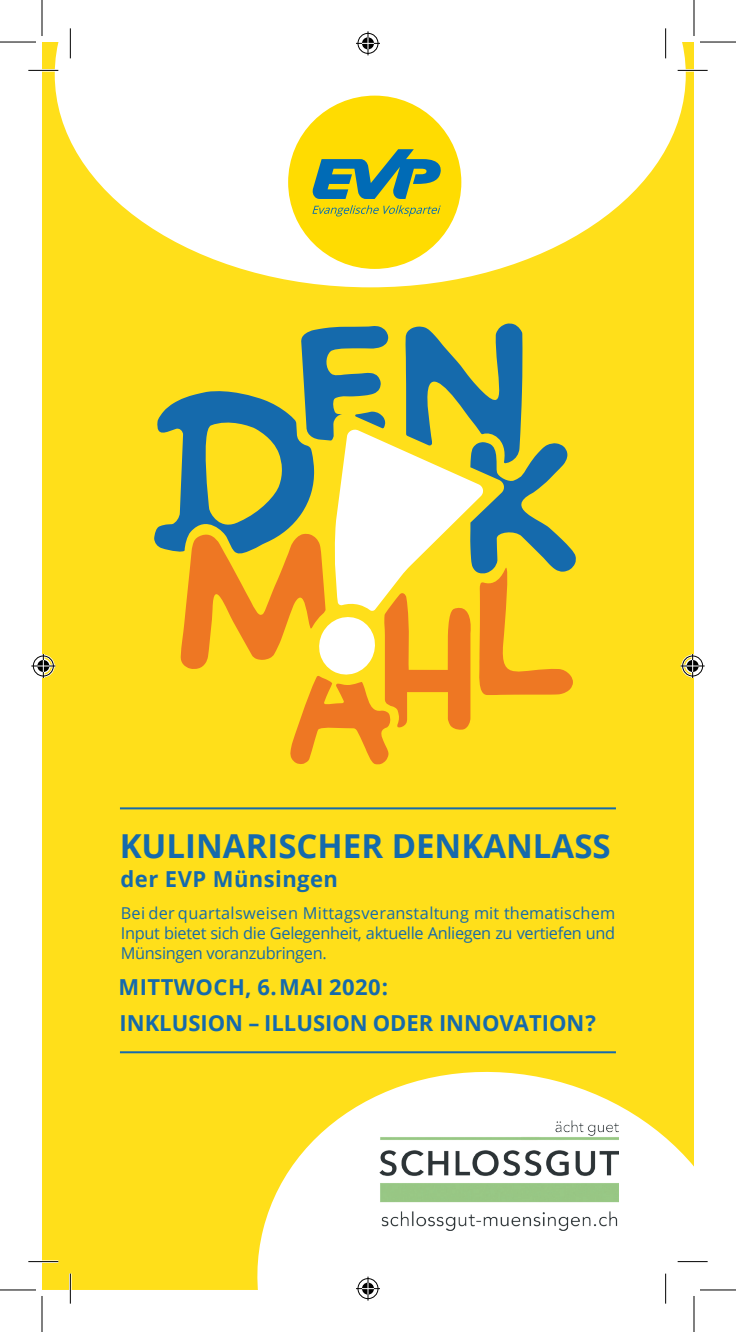
<style>
.page{position:relative;width:736px;height:1332px;background:#fff}
.page>*{position:absolute;margin:0;border:0;box-sizing:border-box;transform-origin:0 0}
.t1{font:700 33px "Open Sans";color:#156aac}
.t2{font:700 22px/36px "Open Sans";color:#156aac}
.t3{font:700 22px "Open Sans";letter-spacing:.02em;color:#156aac}
.t4{font:16.4px/19.6px "Open Sans";letter-spacing:-.02em;color:#156aac;text-align:justify}
</style>
<div class="page">
<div style="left:42px;top:42px;width:652px;height:1247px;background:#ffdf1a"></div>
<svg style="left:154px;top:323px;width:422px;height:441px;background:#d3bf4a"></svg>
<hr style="left:120px;top:807px;width:496px;height:2px;background:#156aac">
<hr style="left:120px;top:1051px;width:496px;height:2px;background:#156aac">
<svg style="left:234px;top:1047px;width:460px;height:242px"></svg>
<svg style="left:55px;top:42px;width:631px;height:245px"></svg>
<div style="left:288px;top:96px;width:173px;height:173px;background:#ffdc01;border-radius:50%"></div>
<svg style="left:312px;top:149px;width:129px;height:50px"></svg>
<svg style="left:312px;top:205px;width:129px;height:11px"></svg>
<img style="left:379px;top:1120px;width:240px;height:110px">
<hr style="left:28px;top:69px;width:30px;height:3px;background:#fff">
<hr style="left:678px;top:69px;width:30px;height:3px;background:#fff">
<hr style="left:28px;top:1260px;width:30px;height:2px;background:#fff">
<hr style="left:678px;top:1260px;width:30px;height:2px;background:#fff">
<hr style="left:69px;top:28px;width:3px;height:30px;background:#fff">
<hr style="left:69px;top:1273px;width:3px;height:30px;background:#fff">
<hr style="left:664px;top:28px;width:3px;height:30px;background:#fff">
<hr style="left:664px;top:1273px;width:3px;height:30px;background:#fff">
<hr style="left:28px;top:70px;width:30px;height:1px;background:#000">
<hr style="left:678px;top:70px;width:30px;height:1px;background:#000">
<hr style="left:28px;top:1261px;width:30px;height:1px;background:#000">
<hr style="left:678px;top:1261px;width:30px;height:1px;background:#000">
<hr style="left:70px;top:28px;width:1px;height:30px;background:#000">
<hr style="left:70px;top:1273px;width:1px;height:30px;background:#000">
<hr style="left:665px;top:28px;width:1px;height:30px;background:#000">
<hr style="left:665px;top:1273px;width:1px;height:30px;background:#000">
<hr style="left:0;top:42px;width:36px;height:1px;background:#000">
<hr style="left:700px;top:42px;width:36px;height:1px;background:#000">
<hr style="left:0;top:1289px;width:36px;height:1px;background:#000">
<hr style="left:700px;top:1289px;width:36px;height:1px;background:#000">
<hr style="left:42px;top:0;width:1px;height:36px;background:#000">
<hr style="left:42px;top:1295px;width:1px;height:36px;background:#000">
<hr style="left:694px;top:0;width:1px;height:36px;background:#000">
<hr style="left:694px;top:1295px;width:1px;height:36px;background:#000">
<svg style="left:356px;top:31px;width:24px;height:24px"></svg>
<svg style="left:356px;top:1276px;width:24px;height:24px"></svg>
<svg style="left:31px;top:654px;width:24px;height:24px"></svg>
<svg style="left:681px;top:654px;width:24px;height:24px"></svg>
<h1 class="t1" style="left:120px;top:822px;width:493px">KULINARISCHER DENKANLASS</h1>
<h2 class="t3" style="left:121px;top:863px;width:219px">der EVP Münsingen</h2>
<p class="t4" style="left:121px;top:903px;width:496px">Bei der quartalsweisen Mittagsveranstaltung mit thematischem Input bietet sich die Gelegenheit, aktuelle Anliegen zu vertiefen und Münsingen voranzubringen.</p>
<h2 class="t2" style="left:119px;top:968px;width:479px">MITTWOCH, 6. MAI 2020:<br>INKLUSION – ILLUSION ODER INNOVATION?</h2>
</div>
